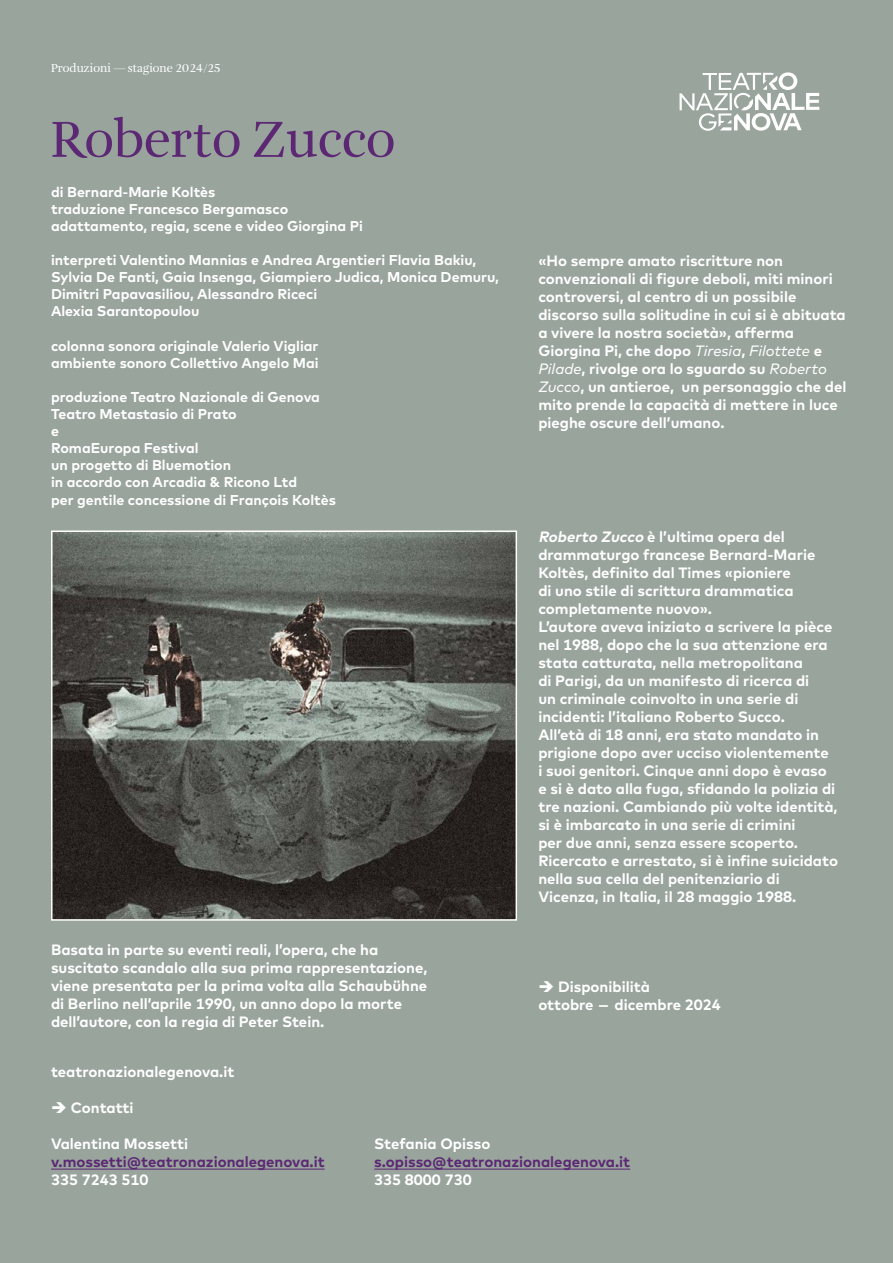
<style>
.page{position:relative;width:893px;height:1263px;background:#99a49d}
.page>*{position:absolute;margin:0;border:0;box-sizing:border-box;transform-origin:0 0}
.t1{font:52.5px "Amalia Pro";color:#5c2874}
.t2{font:700 15px/18px "Mark";color:#fff}
.t3{font:700 15px "Mark";color:#5c2874}
.t4{font:700 14.25px/17.1px "Mark";color:#fff}
.t5{font:12px "Amalia Pro";color:#fff}
.s1{font-weight:400;font-style:italic}
.s2{font-style:italic}
</style>
<div class="page">
<svg style="left:679px;top:72px;width:140px;height:59px"></svg>
<hr style="left:51px;top:1168px;width:274px;height:1px;background:#5c2874">
<hr style="left:374px;top:1168px;width:256px;height:1px;background:#5c2874">
<img style="left:54px;top:533px;width:460px;height:385px">
<div style="left:51px;top:530px;width:466px;height:391px;border:2px solid #fff"></div>
<p class="t5" style="left:51px;top:61px;width:171px">Produzioni — stagione 2024/25</p>
<h1 class="t1" style="left:51px;top:107px;width:346px">Roberto Zucco</h1>
<p class="t4" style="left:51px;top:183px;width:313px">di Bernard-Marie Koltès<br>traduzione Francesco Bergamasco adattamento, regia, scene e video Giorgina Pi</p>
<p class="t4" style="left:51px;top:252px;width:449px">interpreti Valentino Mannias e Andrea Argentieri Flavia Bakiu, Sylvia De Fanti, Gaia Insenga, Giampiero Judica, Monica Demuru, Dimitri Papavasiliou, Alessandro Riceci<br>Alexia Sarantopoulou</p>
<p class="t4" style="left:51px;top:337px;width:269px">colonna sonora originale Valerio Vigliar ambiente sonoro Collettivo Angelo Mai</p>
<p class="t4" style="left:51px;top:388px;width:286px">produzione Teatro Nazionale di Genova<br>Teatro Metastasio di Prato<br>e<br>RomaEuropa Festival<br>un progetto di Bluemotion<br>in accordo con Arcadia &amp; Ricono Ltd<br>per gentile concessione di François Koltès</p>
<p class="t2" style="left:51px;top:941px;width:378px">Basata in parte su eventi reali, l’opera, che ha suscitato scandalo alla sua prima rappresentazione, viene presentata per la prima volta alla Schaubühne di Berlino nell’aprile 1990, un anno dopo la morte dell’autore, con la regia di Peter Stein.</p>
<p class="t2" style="left:538px;top:252px;width:310px">«Ho sempre amato riscritture non convenzionali di figure deboli, miti minori controversi, al centro di un possibile discorso sulla solitudine in cui si è abituata a vivere la nostra società», afferma Giorgina Pi, che dopo <span class="s1">Tiresia</span>, <span class="s1">Filottete</span> e <span class="s1">Pilade</span>, rivolge ora lo sguardo su <span class="s1">Roberto Zucco</span>, un antieroe, un personaggio che del mito prende la capacità di mettere in luce pieghe oscure dell’umano.</p>
<p class="t2" style="left:538px;top:528px;width:301px"><span class="s2">Roberto Zucco</span> è l’ultima opera del drammaturgo francese Bernard-Marie Koltès, definito dal Times «pioniere<br>di uno stile di scrittura drammatica completamente nuovo».<br>L’autore aveva iniziato a scrivere la pièce nel 1988, dopo che la sua attenzione era stata catturata, nella metropolitana<br>di Parigi, da un manifesto di ricerca di<br>un criminale coinvolto in una serie di incidenti: l’italiano Roberto Succo.<br>All’età di 18 anni, era stato mandato in prigione dopo aver ucciso violentemente<br>i suoi genitori. Cinque anni dopo è evaso e si è dato alla fuga, sfidando la polizia di tre nazioni. Cambiando più volte identità, si è imbarcato in una serie di crimini<br>per due anni, senza essere scoperto.<br>Ricercato e arrestato, si è infine suicidato nella sua cella del penitenziario di Vicenza, in Italia, il 28 maggio 1988.</p>
<p class="t2" style="left:538px;top:977px;width:184px">➔ Disponibilità<br>ottobre - dicembre 2024</p>
<p class="t2" style="left:51px;top:1062px;width:185px">teatronazionalegenova.it</p>
<p class="t2" style="left:51px;top:1098px;width:84px">➔ Contatti</p>
<p class="t2" style="left:51px;top:1134px;width:139px">Valentina Mossetti</p>
<p class="t3" style="left:51px;top:1153px;width:275px">v.mossetti@teatronazionalegenova.it</p>
<p class="t2" style="left:51px;top:1171px;width:99px">335 7243 510</p>
<p class="t2" style="left:374px;top:1134px;width:118px">Stefania Opisso</p>
<p class="t3" style="left:374px;top:1153px;width:257px">s.opisso@teatronazionalegenova.it</p>
<p class="t2" style="left:374px;top:1171px;width:99px">335 8000 730</p>
</div>
